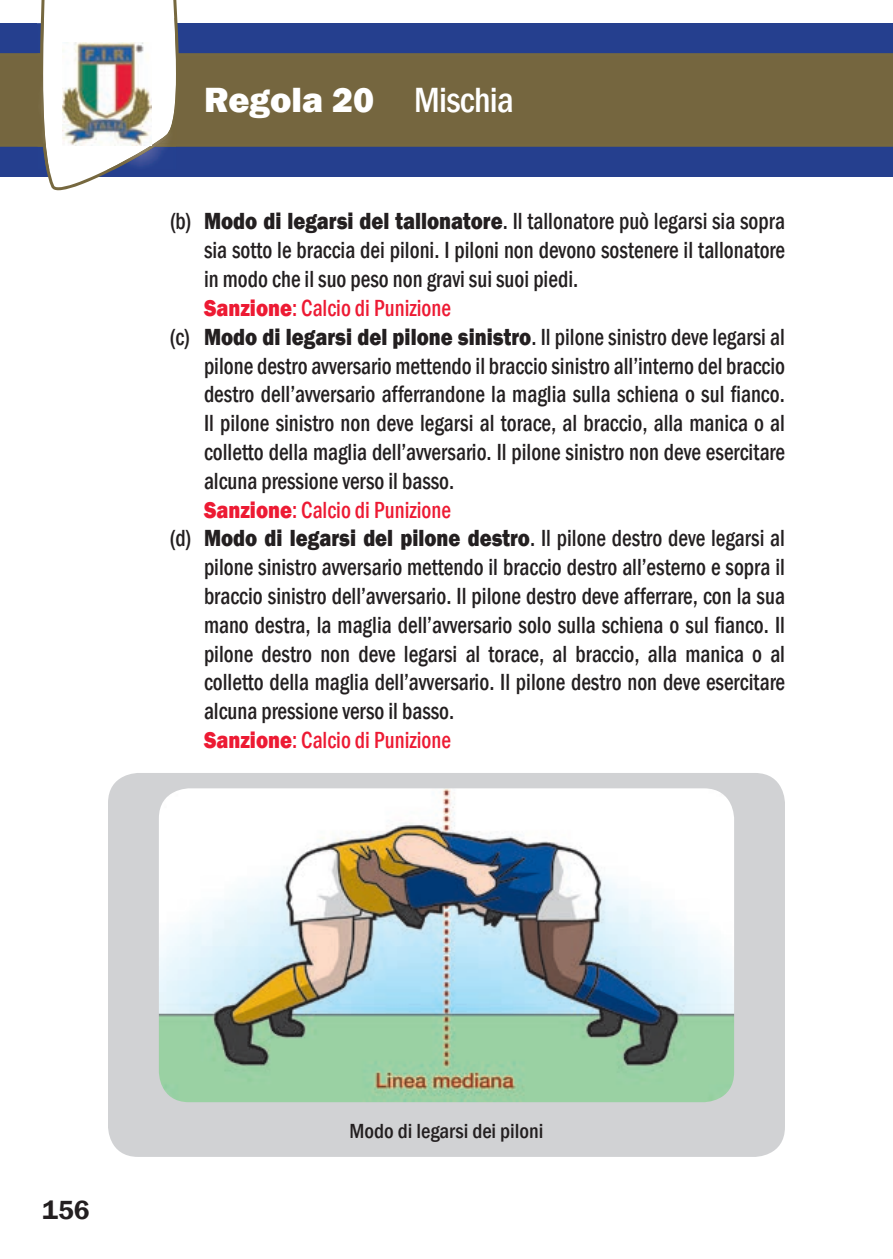
<style>
.page{position:relative;width:893px;height:1259px;background:#fff}
.page>*{position:absolute;margin:0;border:0;box-sizing:border-box;transform-origin:0 0}
.t1{font:800 36px "Franklin Gothic";color:#fff}
.t2{font:600 27px "Franklin Gothic";color:#231f20}
.t3{font:500 condensed 24px "Franklin Gothic";color:#231f20;scale:.9 1}
.t4{font:500 condensed 24px "Franklin Gothic";color:#ed1a33;scale:.9 1}
.t5{font:500 condensed 21px "Franklin Gothic";color:#231f20}
.s1{font-weight:500;font-stretch:condensed}
.s2{font-weight:800;font-stretch:normal}
</style>
<div class="page">
<div style="left:0;top:23px;width:893px;height:153px;background:#253f8e"></div>
<div style="left:0;top:55px;width:893px;height:90px;background:#75663f"></div>
<hr style="left:0;top:53px;width:893px;height:3px;background:#76683f">
<hr style="left:0;top:144px;width:893px;height:3px;background:#76683f">
<svg style="left:36px;top:0;width:149px;height:191px"></svg>
<img style="left:37px;top:23px;width:3px;height:147px">
<img style="left:37px;top:53px;width:3px;height:94px">
<img style="left:40px;top:18px;width:136px;height:152px">
<img style="left:63px;top:42px;width:88px;height:103px">
<div style="left:108px;top:773px;width:677px;height:384px;background:#d1d2d4;border-radius:30px"></div>
<img style="left:159px;top:788px;width:575px;height:314px">
<h1 class="t1" style="left:204px;top:76px;width:311px">Regola 20 <span class="s1">Mischia</span></h1>
<p class="t3" style="left:170px;top:206px;width:685px">(b) <span class="s2">Modo di legarsi del tallonatore</span>. Il tallonatore può legarsi sia sopra</p>
<p class="t3" style="left:204px;top:234px;width:647px">sia sotto le braccia dei piloni. I piloni non devono sostenere il tallonatore</p>
<p class="t3" style="left:204px;top:263px;width:417px">in modo che il suo peso non gravi sui suoi piedi.</p>
<p class="t4" style="left:204px;top:292px;width:276px"><span class="s2">Sanzione</span>: Calcio di Punizione</p>
<p class="t3" style="left:170px;top:321px;width:685px">(c) <span class="s2">Modo di legarsi del pilone sinistro</span>. Il pilone sinistro deve legarsi al</p>
<p class="t3" style="left:204px;top:350px;width:647px">pilone destro avversario mettendo il braccio sinistro all’interno del braccio</p>
<p class="t3" style="left:204px;top:378px;width:647px">destro dell’avversario afferrandone la maglia sulla schiena o sul fianco.</p>
<p class="t3" style="left:204px;top:407px;width:647px">Il pilone sinistro non deve legarsi al torace, al braccio, alla manica o al</p>
<p class="t3" style="left:204px;top:436px;width:647px">colletto della maglia dell’avversario. Il pilone sinistro non deve esercitare</p>
<p class="t3" style="left:204px;top:465px;width:280px">alcuna pressione verso il basso.</p>
<p class="t4" style="left:204px;top:494px;width:276px"><span class="s2">Sanzione</span>: Calcio di Punizione</p>
<p class="t3" style="left:170px;top:522px;width:685px">(d) <span class="s2">Modo di legarsi del pilone destro</span>. Il pilone destro deve legarsi al</p>
<p class="t3" style="left:204px;top:551px;width:647px">pilone sinistro avversario mettendo il braccio destro all’esterno e sopra il</p>
<p class="t3" style="left:204px;top:580px;width:647px">braccio sinistro dell’avversario. Il pilone destro deve afferrare, con la sua</p>
<p class="t3" style="left:204px;top:609px;width:647px">mano destra, la maglia dell’avversario solo sulla schiena o sul fianco. Il</p>
<p class="t3" style="left:204px;top:638px;width:647px">pilone destro non deve legarsi al torace, al braccio, alla manica o al</p>
<p class="t3" style="left:204px;top:666px;width:647px">colletto della maglia dell’avversario. Il pilone destro non deve esercitare</p>
<p class="t3" style="left:204px;top:695px;width:280px">alcuna pressione verso il basso.</p>
<p class="t4" style="left:204px;top:724px;width:276px"><span class="s2">Sanzione</span>: Calcio di Punizione</p>
<p class="t2" style="left:42px;top:1193px;width:49px">156</p>
<p class="t5" style="left:349px;top:1117px;width:196px">Modo di legarsi dei piloni</p>
</div>
